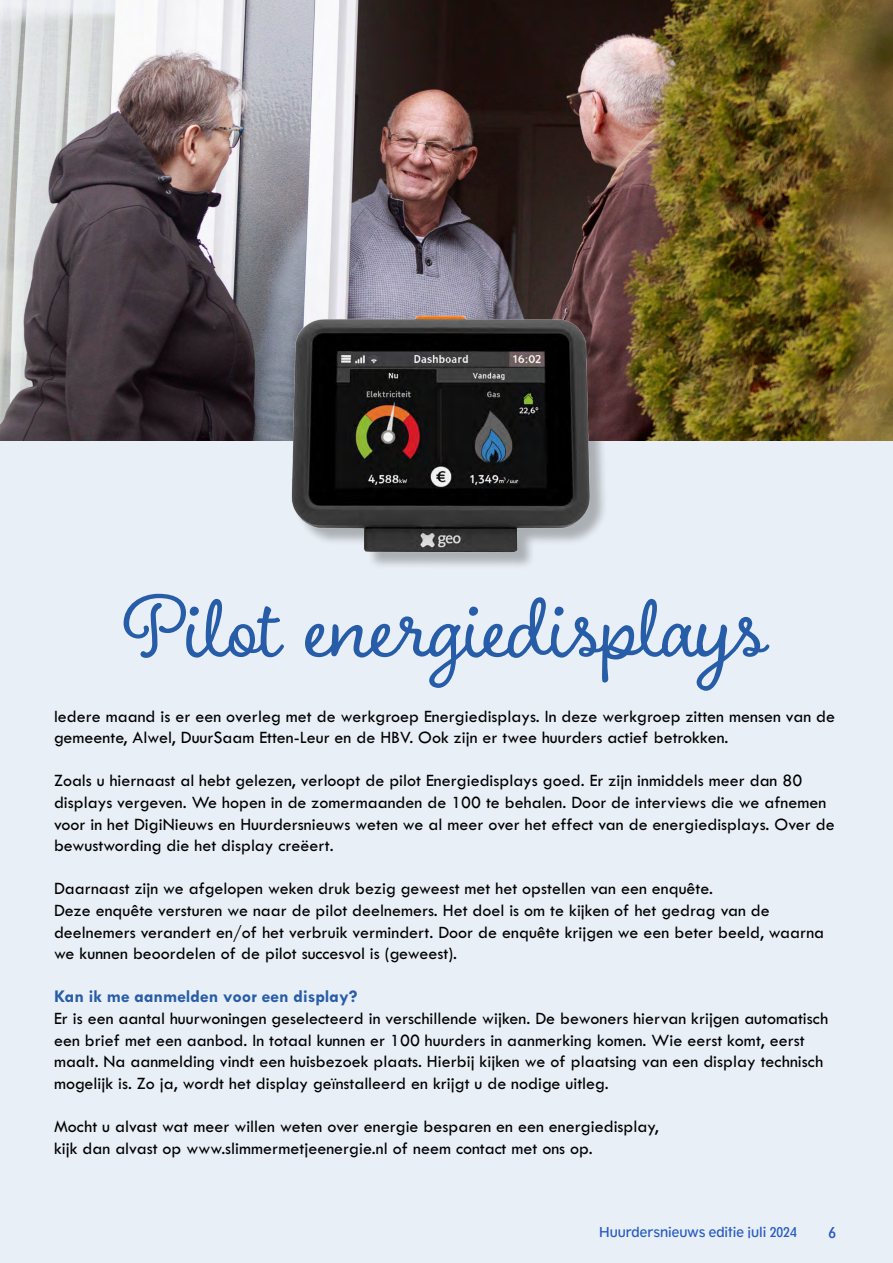
<style>
.page{position:relative;width:893px;height:1263px;background:#e9eff6}
.page>*{position:absolute;margin:0;border:0;box-sizing:border-box;transform-origin:0 0}
.t1{font:18px/21.6px "Tw Cen MT Std";color:#000}
.t2{font:700 18px "Tw Cen MT Std";color:#275da8}
.t3{font:15px "Tw Cen Class MT Std";color:#265cc7}
.t4{font:13.5px "Tw Cen Class MT Std";color:#265cc7}
</style>
<div class="page">
<img style="left:0;top:0;width:893px;height:440px">
<div style="left:294px;top:318px;width:314px;height:252px;background:#000;opacity:.27"></div>
<img style="left:247px;top:316px;width:399px;height:248px">
<svg style="left:124px;top:594px;width:645px;height:97px"></svg>
<p class="t1" style="left:54px;top:705px;width:783px">Iedere maand is er een overleg met de werkgroep Energiedisplays. In deze werkgroep zitten mensen van de gemeente, Alwel, DuurSaam Etten-Leur en de HBV. Ook zijn er twee huurders actief betrokken.</p>
<p class="t1" style="left:54px;top:770px;width:782px">Zoals u hiernaast al hebt gelezen, verloopt de pilot Energiedisplays goed. Er zijn inmiddels meer dan 80 displays vergeven. We hopen in de zomermaanden de 100 te behalen. Door de interviews die we afnemen voor in het DigiNieuws en Huurdersnieuws weten we al meer over het effect van de energiedisplays. Over de bewustwording die het display creëert.</p>
<p class="t1" style="left:54px;top:878px;width:772px">Daarnaast zijn we afgelopen weken druk bezig geweest met het opstellen van een enquête.<br>Deze enquête versturen we naar de pilot deelnemers. Het doel is om te kijken of het gedrag van de deelnemers verandert en/of het verbruik vermindert. Door de enquête krijgen we een beter beeld, waarna we kunnen beoordelen of de pilot succesvol is (geweest).</p>
<p class="t2" style="left:54px;top:987px;width:305px">Kan ik me aanmelden voor een display?</p>
<p class="t1" style="left:54px;top:1008px;width:776px">Er is een aantal huurwoningen geselecteerd in verschillende wijken. De bewoners hiervan krijgen automatisch een brief met een aanbod. In totaal kunnen er 100 huurders in aanmerking komen. Wie eerst komt, eerst maalt. Na aanmelding vindt een huisbezoek plaats. Hierbij kijken we of plaatsing van een display technisch mogelijk is. Zo ja, wordt het display geïnstalleerd en krijgt u de nodige uitleg.</p>
<p class="t1" style="left:54px;top:1116px;width:606px">Mocht u alvast wat meer willen weten over energie besparen en een energiedisplay, kijk dan alvast op www.slimmermetjeenergie.nl of neem contact met ons op.</p>
<p class="t4" style="left:599px;top:1223px;width:199px">Huurdersnieuws editie juli 2024</p>
<p class="t3" style="left:829px;top:1223px;width:9px">6</p>
</div>
